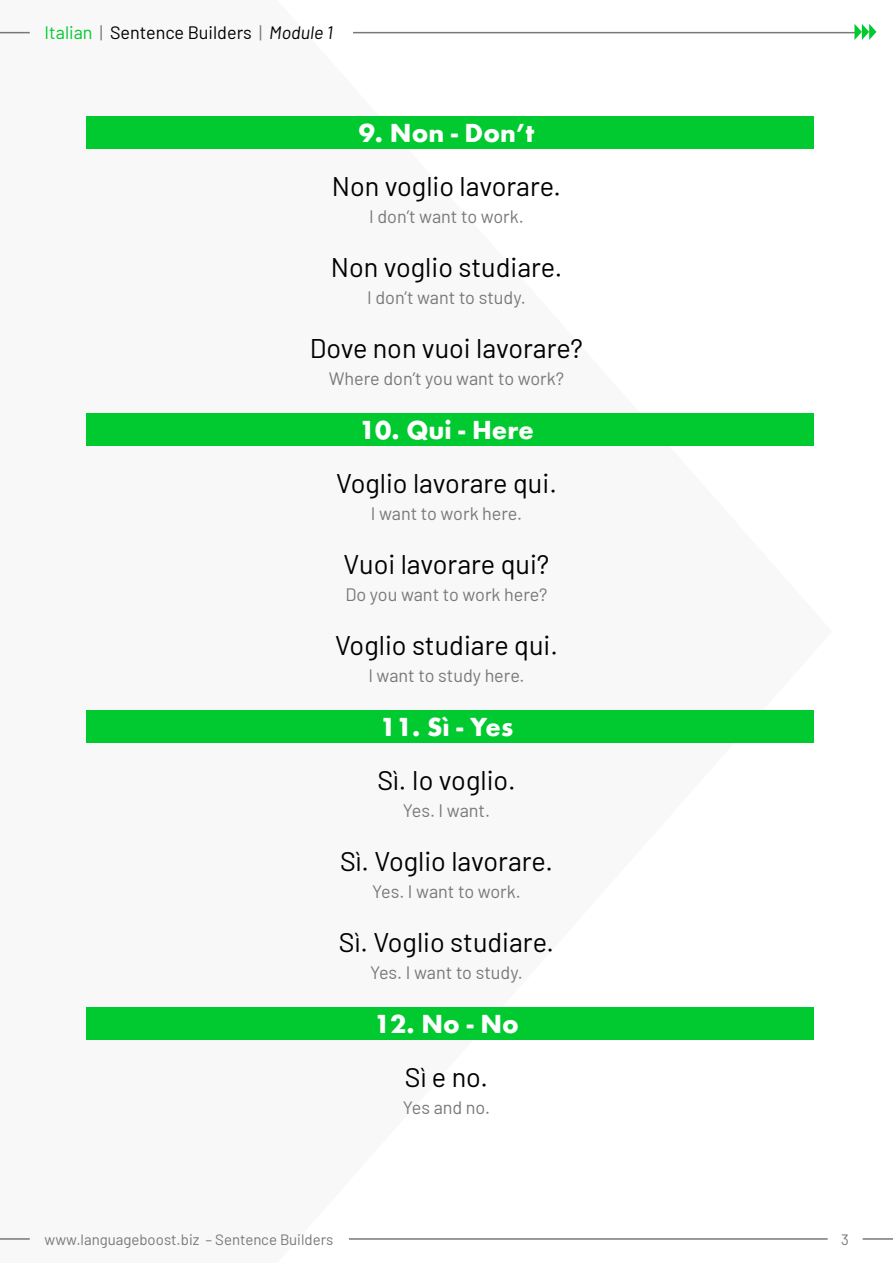
<style>
.page{position:relative;width:893px;height:1263px;background:#fff}
.page>*{position:absolute;margin:0;border:0;box-sizing:border-box;transform-origin:0 0}
.t1{font:27px "Barlow";color:#000}
.t2{font:700 27px "Futura Round";color:#fff}
.t3{font:18px "Barlow";color:#787878}
.t4{font:18px "Barlow";color:#000}
.t5{font:15px "Barlow";color:#787878}
.s1{color:#00ca2f}
.s2{color:#787878}
.s3{font-style:italic}
</style>
<div class="page">
<hr style="left:0;top:32px;width:30px;height:1px;background:#787878">
<hr style="left:0;top:1238px;width:30px;height:2px;background:#787878">
<hr style="left:353px;top:32px;width:502px;height:1px;background:#787878">
<hr style="left:863px;top:1238px;width:30px;height:2px;background:#787878">
<hr style="left:349px;top:1238px;width:479px;height:2px;background:#787878">
<svg style="left:854px;top:24px;width:22px;height:16px"></svg>
<div style="left:86px;top:116px;width:728px;height:33px;background:#00ca2f"></div>
<div style="left:86px;top:414px;width:728px;height:32px;background:#00ca2f"></div>
<div style="left:86px;top:710px;width:728px;height:33px;background:#00ca2f"></div>
<div style="left:86px;top:1007px;width:728px;height:33px;background:#00ca2f"></div>
<p class="t4" style="left:45px;top:20px;width:290px"><span class="s1">Italian</span> <span class="s2">|</span> Sentence Builders <span class="s2">|</span> <span class="s3">Module 1</span></p>
<h1 class="t2" style="left:359px;top:112px;width:177px">9. Non - Don’t</h1>
<h1 class="t1" style="left:332px;top:167px;width:231px">Non voglio lavorare.</h1>
<p class="t3" style="left:369px;top:203px;width:156px">I don’t want to work.</p>
<h1 class="t1" style="left:331px;top:248px;width:233px">Non voglio studiare.</h1>
<p class="t3" style="left:367px;top:284px;width:160px">I don’t want to study.</p>
<h1 class="t1" style="left:310px;top:329px;width:275px">Dove non vuoi lavorare?</h1>
<p class="t3" style="left:329px;top:365px;width:237px">Where don’t you want to work?</p>
<h1 class="t2" style="left:359px;top:409px;width:176px">10. Qui - Here</h1>
<h1 class="t1" style="left:336px;top:464px;width:222px">Voglio lavorare qui.</h1>
<p class="t3" style="left:371px;top:500px;width:153px">I want to work here.</p>
<h1 class="t1" style="left:344px;top:545px;width:207px">Vuoi lavorare qui?</h1>
<p class="t3" style="left:345px;top:581px;width:204px">Do you want to work here?</p>
<h1 class="t1" style="left:335px;top:626px;width:224px">Voglio studiare qui.</h1>
<p class="t3" style="left:368px;top:662px;width:158px">I want to study here.</p>
<h1 class="t2" style="left:380px;top:706px;width:135px">11. Sì - Yes</h1>
<h1 class="t1" style="left:377px;top:761px;width:140px">Sì. Io voglio.</h1>
<p class="t3" style="left:403px;top:797px;width:89px">Yes. I want.</p>
<h1 class="t1" style="left:340px;top:842px;width:214px">Sì. Voglio lavorare.</h1>
<p class="t3" style="left:372px;top:878px;width:150px">Yes. I want to work.</p>
<h1 class="t1" style="left:339px;top:923px;width:217px">Sì. Voglio studiare.</h1>
<p class="t3" style="left:370px;top:959px;width:154px">Yes. I want to study.</p>
<h1 class="t2" style="left:374px;top:1003px;width:146px">12. No - No</h1>
<h1 class="t1" style="left:405px;top:1058px;width:85px">Sì e no.</h1>
<p class="t3" style="left:403px;top:1094px;width:89px">Yes and no.</p>
<p class="t5" style="left:45px;top:1229px;width:290px">www.languageboost.biz – Sentence Builders</p>
<p class="t5" style="left:841px;top:1229px;width:9px">3</p>
</div>
